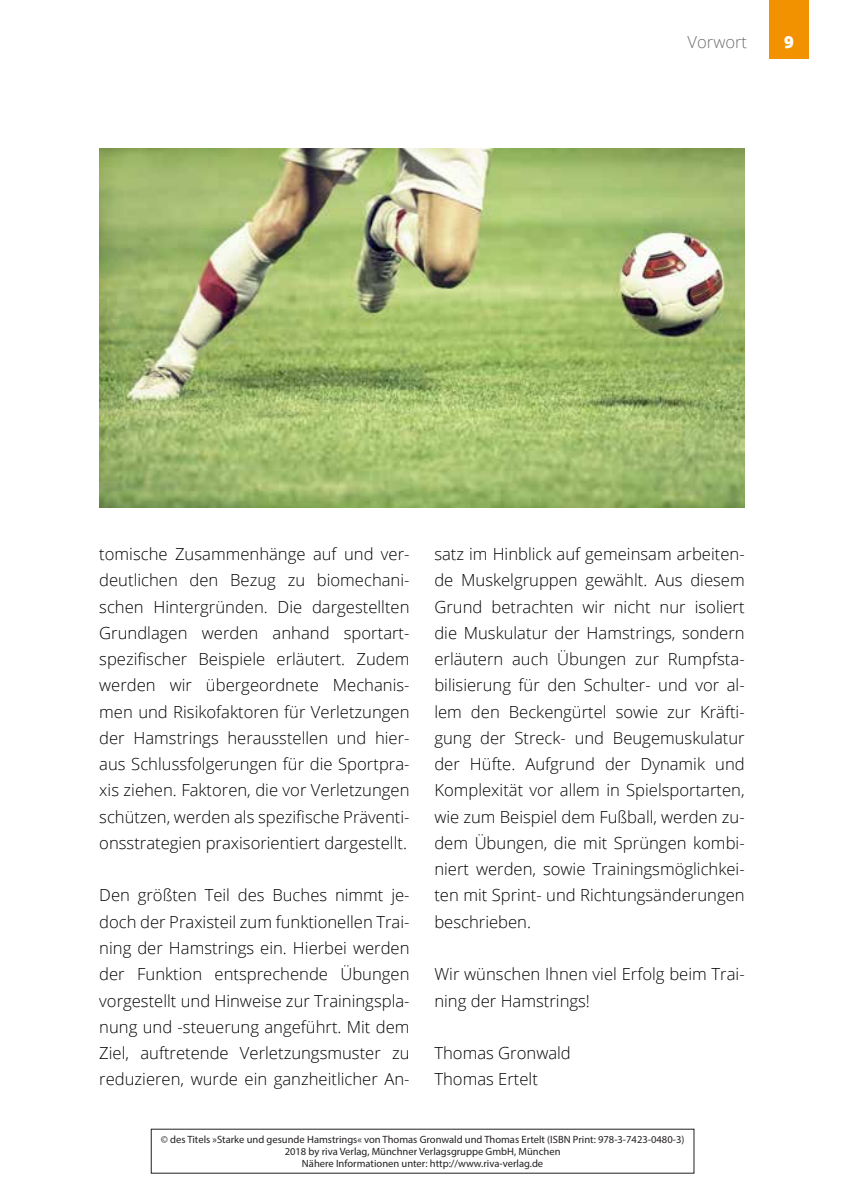
<style>
.page{position:relative;width:844px;height:1191px;background:#fff}
.page>*{position:absolute;margin:0;border:0;box-sizing:border-box;transform-origin:0 0}
.t1{font:300 16.62px/26.2px "Open Sans";color:#000;text-align:justify}
.t2{font:300 16.62px "Open Sans";color:#706f6f}
.t3{font:800 16.62px "Open Sans";color:#fff}
.t4{font:10.5px/12.2px "Myriad Pro";color:#231f20;text-align:center}
</style>
<div class="page">
<div style="left:769px;top:0;width:39px;height:59px;background:#f39200"></div>
<img style="left:99px;top:149px;width:645px;height:358px">
<p class="t2" style="left:687px;top:31px;width:61px">Vorwort</p>
<p class="t3" style="left:784px;top:30px;width:11px">9</p>
<p class="t1" style="left:99px;top:540px;width:312px">tomische Zusammenhänge auf und ver&shy;deutlichen den Bezug zu biomechani&shy;schen Hintergründen. Die dargestellten Grundlagen werden anhand sportart&shy;spezifischer Beispiele erläutert. Zudem werden wir übergeordnete Mechanis&shy;men und Risikofaktoren für Verletzungen der Hamstrings herausstellen und hier&shy;aus Schlussfolgerungen für die Sportpra&shy;xis ziehen. Faktoren, die vor Verletzungen schützen, werden als spezifische Präventi&shy;onsstrategien praxisorientiert dargestellt.</p>
<p class="t1" style="left:99px;top:882px;width:312px">Den größten Teil des Buches nimmt je&shy;doch der Praxisteil zum funktionellen Trai&shy;ning der Hamstrings ein. Hierbei werden der Funktion entsprechende Übungen vorgestellt und Hinweise zur Trainingspla&shy;nung und -steuerung angeführt. Mit dem Ziel, auftretende Verletzungsmuster zu reduzieren, wurde ein ganzheitlicher An-</p>
<p class="t1" style="left:434px;top:540px;width:312px">satz im Hinblick auf gemeinsam arbeiten&shy;de Muskelgruppen gewählt. Aus diesem Grund betrachten wir nicht nur isoliert die Muskulatur der Hamstrings, sondern erläutern auch Übungen zur Rumpfsta&shy;bilisierung für den Schulter- und vor al&shy;lem den Beckengürtel sowie zur Kräfti&shy;gung der Streck- und Beugemuskulatur der Hüfte. Aufgrund der Dynamik und Komplexität vor allem in Spielsportarten, wie zum Beispiel dem Fußball, werden zu&shy;dem Übungen, die mit Sprüngen kombi&shy;niert werden, sowie Trainingsmöglichkei&shy;ten mit Sprint- und Richtungsänderungen beschrieben.</p>
<p class="t1" style="left:434px;top:960px;width:312px">Wir wünschen Ihnen viel Erfolg beim Trai&shy;ning der Hamstrings!</p>
<p class="t1" style="left:434px;top:1039px;width:138px">Thomas Gronwald<br>Thomas Ertelt</p>
<p class="t4" style="left:161px;top:1133px;width:525px">© des Titels »Starke und gesunde Hamstrings« von Thomas Gronwald und Thomas Ertelt (ISBN Print: 978-3-7423-0480-3)<br>2018 by riva Verlag, Münchner Verlagsgruppe GmbH, München<br>Nähere Informationen unter: http://www.riva-verlag.de</p>
</div>
